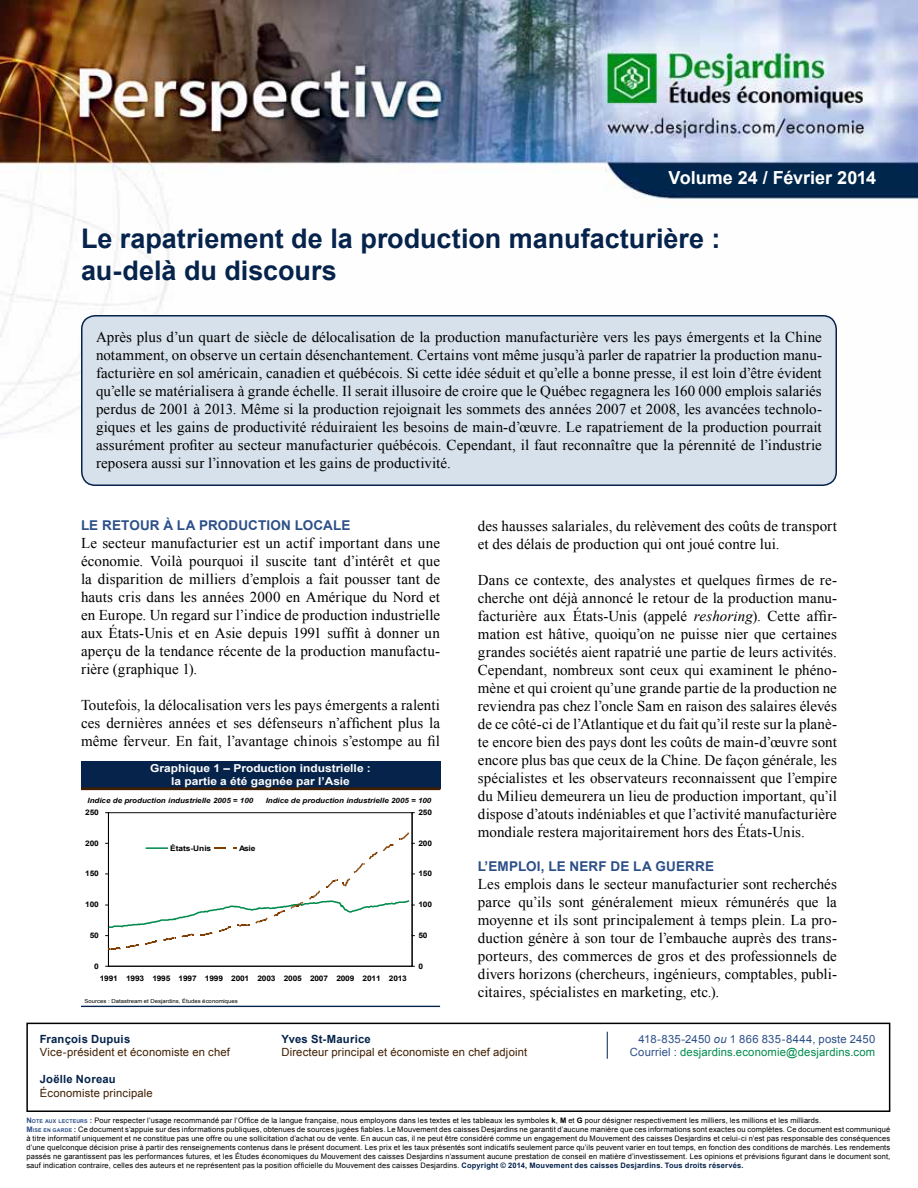
<style>
.page{position:relative;width:918px;height:1188px;background:#fff}
.page>*{position:absolute;margin:0;border:0;box-sizing:border-box;transform-origin:0 0}
.t1{font:700 27px/32.4px "Arial";color:#05234b}
.t2{font:700 18px "Arial";color:#fff}
.t3{font:15px/18px "Times New Roman";letter-spacing:.005em;color:#000;text-align:justify}
.t4{font:700 13.5px "Arial";letter-spacing:.01em;color:#2d5088}
.t5{font:11.25px "Arial";letter-spacing:.015em;color:#401f00}
.t6{font:11.25px "Arial";letter-spacing:.015em;color:#008b4d}
.t7{font:700 11.25px "Arial";letter-spacing:.02em;color:#05234b}
.t8{font:11.25px "Arial";letter-spacing:.025em;color:#2d5088}
.t9{font:700 10.95px/13px "Arial";color:#fff;text-align:center;scale:1.1 1}
.t10{font:700 7.65px "Arial";letter-spacing:-.025em;color:#000;scale:1.1 1}
.t11{font:700 7.65px "Arial";color:#000;scale:1.1 1}
.t12{font:7.5px/9px "Arial";letter-spacing:.02em;color:#000}
.t13{font:italic 700 7.2px "Arial";color:#000;scale:1.1 1}
.t14{font:5.4px "Arial";color:#000;scale:1.1 1}
.s1{font-style:italic}
.s2{color:#2d5088}
.s3{font-weight:700;color:#2d5088}
.s4{font-weight:700;font-size:5.25px;color:#2d5088}
.s5{font-weight:700}
.s6{font-weight:700;color:#05234b}
</style>
<div class="page">
<img style="left:0;top:0;width:918px;height:435px">
<div style="left:26px;top:1023px;width:864px;height:89px;border:2px solid #000"></div>
<svg style="left:607px;top:1032px;width:1px;height:27px"></svg>
<div style="left:82px;top:316px;width:754px;height:169px;background:#d7e1eb;border-radius:14px"></div>
<div style="left:81px;top:315px;width:756px;height:171px;border:2px solid #05234b;border-radius:14px"></div>
<div style="left:81px;top:761px;width:359px;height:27px;background:#05234b"></div>
<hr style="left:81px;top:787px;width:359px;height:3px;background:#401f00">
<hr style="left:81px;top:1006px;width:359px;height:1px;background:#05234b">
<hr style="left:108px;top:812px;width:304px;height:1px;background:#000">
<hr style="left:108px;top:813px;width:1px;height:153px;background:#000">
<hr style="left:108px;top:966px;width:304px;height:1px;background:#000">
<hr style="left:412px;top:813px;width:1px;height:153px;background:#000">
<svg style="left:106px;top:832px;width:308px;height:118px"></svg>
<p class="t2" style="left:669px;top:166px;width:209px">Volume 24 / Février 2014</p>
<h1 class="t1" style="left:81px;top:223px;width:641px">Le rapatriement de la production manufacturière : au-delà du discours</h1>
<p class="t3" style="left:96px;top:328px;width:727px">Après plus d’un quart de siècle de délocalisation de la production manufacturière vers les pays émergents et la Chine notamment, on observe un certain désenchantement. Certains vont même jusqu’à parler de rapatrier la production manu&shy;facturière en sol américain, canadien et québécois. Si cette idée séduit et qu’elle a bonne presse, il est loin d’être évident qu’elle se matérialisera à grande échelle. Il serait illusoire de croire que le Québec regagnera les 160 000 emplois salariés perdus de 2001 à 2013. Même si la production rejoignait les sommets des années 2007 et 2008, les avancées technolo&shy;giques et les gains de productivité réduiraient les besoins de main-d’œuvre. Le rapatriement de la production pourrait assurément profiter au secteur manufacturier québécois. Cependant, il faut reconnaître que la pérennité de l’industrie reposera aussi sur l’innovation et les gains de productivité.</p>
<p class="t4" style="left:81px;top:516px;width:271px">LE RETOUR À LA PRODUCTION LOCALE</p>
<p class="t3" style="left:81px;top:534px;width:361px">Le secteur manufacturier est un actif important dans une économie. Voilà pourquoi il suscite tant d’intérêt et que la disparition de milliers d’emplois a fait pousser tant de hauts cris dans les années 2000 en Amérique du Nord et en Europe. Un regard sur l’indice de production industrielle aux États-Unis et en Asie depuis 1991 suffit à donner un aperçu de la tendance récente de la production manufactu&shy;rière (graphique 1).</p>
<p class="t3" style="left:81px;top:696px;width:361px">Toutefois, la délocalisation vers les pays émergents a ralenti ces dernières années et ses défenseurs n’affichent plus la même ferveur. En fait, l’avantage chinois s’estompe au fil</p>
<p class="t9" style="left:150px;top:762px;width:202px">Graphique 1 – Production industrielle : la partie a été gagnée par l’Asie</p>
<p class="t13" style="left:88px;top:796px;width:152px">Indice de production industrielle 2005 = 100</p>
<p class="t13" style="left:266px;top:796px;width:152px">Indice de production industrielle 2005 = 100</p>
<p class="t10" style="left:85px;top:807px;width:14px">250</p>
<p class="t10" style="left:419px;top:807px;width:14px">250</p>
<p class="t10" style="left:85px;top:838px;width:14px">200</p>
<p class="t11" style="left:170px;top:843px;width:39px">États-Unis</p>
<p class="t10" style="left:239px;top:843px;width:16px">Asie</p>
<p class="t10" style="left:419px;top:838px;width:14px">200</p>
<p class="t10" style="left:85px;top:868px;width:14px">150</p>
<p class="t10" style="left:419px;top:868px;width:14px">150</p>
<p class="t10" style="left:85px;top:900px;width:14px">100</p>
<p class="t10" style="left:419px;top:900px;width:14px">100</p>
<p class="t10" style="left:90px;top:930px;width:10px">50</p>
<p class="t10" style="left:419px;top:930px;width:10px">50</p>
<p class="t10" style="left:94px;top:961px;width:6px">0</p>
<p class="t10" style="left:419px;top:961px;width:6px">0</p>
<p class="t10" style="left:100px;top:973px;width:281px">1991 1993 1995 1997 1999 2001 2003 2005 2007 2009 2011 2013</p>
<p class="t14" style="left:85px;top:997px;width:141px">Sources : Datastream et Desjardins, Études économiques</p>
<p class="t3" style="left:478px;top:516px;width:361px">des hausses salariales, du relèvement des coûts de transport et des délais de production qui ont joué contre lui.</p>
<p class="t3" style="left:478px;top:570px;width:361px">Dans ce contexte, des analystes et quelques firmes de re&shy;cherche ont déjà annoncé le retour de la production manu&shy;facturière aux États-Unis (appelé <span class="s1">reshoring</span>). Cette affir&shy;mation est hâtive, quoiqu’on ne puisse nier que certaines grandes sociétés aient rapatrié une partie de leurs activités.<br>Cependant, nombreux sont ceux qui examinent le phéno&shy;mène et qui croient qu’une grande partie de la production ne reviendra pas chez l’oncle Sam en raison des salaires élevés de ce côté-ci de l’Atlantique et du fait qu’il reste sur la planè&shy;te encore bien des pays dont les coûts de main-d’œuvre sont encore plus bas que ceux de la Chine. De façon générale, les spécialistes et les observateurs reconnaissent que l’empire du Milieu demeurera un lieu de production important, qu’il dispose d’atouts indéniables et que l’activité manufacturière mondiale restera majoritairement hors des États-Unis.</p>
<p class="t4" style="left:478px;top:857px;width:238px">L’EMPLOI, LE NERF DE LA GUERRE</p>
<p class="t3" style="left:478px;top:874px;width:361px">Les emplois dans le secteur manufacturier sont recherchés parce qu’ils sont généralement mieux rémunérés que la moyenne et ils sont principalement à temps plein. La pro&shy;duction génère à son tour de l’embauche auprès des trans&shy;porteurs, des commerces de gros et des professionnels de divers horizons (chercheurs, ingénieurs, comptables, publi&shy;citaires, spécialistes en marketing, etc.).</p>
<p class="t7" style="left:40px;top:1032px;width:92px">François Dupuis</p>
<p class="t7" style="left:281px;top:1032px;width:91px">Yves St-Maurice</p>
<p class="t8" style="left:639px;top:1032px;width:238px">418-835-2450 <span class="s1">ou</span> 1 866 835-8444, poste 2450</p>
<p class="t5" style="left:40px;top:1045px;width:192px">Vice-président et économiste en chef</p>
<p class="t5" style="left:281px;top:1045px;width:247px">Directeur principal et économiste en chef adjoint</p>
<p class="t6" style="left:630px;top:1045px;width:247px"><span class="s2">Courriel :</span> desjardins.economie@desjardins.com</p>
<p class="t7" style="left:40px;top:1072px;width:77px">Joëlle Noreau</p>
<p class="t5" style="left:40px;top:1086px;width:114px">Économiste principale</p>
<p class="t12" style="left:26px;top:1116px;width:865px"><span class="s3">N</span><span class="s4">OTE AUX LECTEURS</span> <span class="s3">:</span> Pour respecter l’usage recommandé par l’Office de la langue française, nous employons dans les textes et les tableaux les symboles <span class="s5">k</span>, <span class="s5">M</span> et <span class="s5">G</span> pour désigner respectivement les milliers, les millions et les milliards.<br><span class="s3">M</span><span class="s4">ISE EN GARDE</span> <span class="s3">:</span> Ce document s’appuie sur des informations publiques, obtenues de sources jugées fiables. Le Mouvement des caisses Desjardins ne garantit d’aucune manière que ces informations sont exactes ou complètes. Ce document est communiqué à titre informatif uniquement et ne constitue pas une offre ou une sollicitation d’achat ou de vente. En aucun cas, il ne peut être considéré comme un engagement du Mouvement des caisses Desjardins et celui-ci n’est pas responsable des conséquences d’une quelconque décision prise à partir des renseignements contenus dans le présent document. Les prix et les taux présentés sont indicatifs seulement parce qu’ils peuvent varier en tout temps, en fonction des conditions de marchés. Les rendements passés ne garantissent pas les performances futures, et les Études économiques du Mouvement des caisses Desjardins n’assument aucune prestation de conseil en matière d’investissement. Les opinions et prévisions figurant dans le document sont, sauf indication contraire, celles des auteurs et ne représentent pas la position officielle du Mouvement des caisses Desjardins. <span class="s6">Copyright © 2014, Mouvement des caisses Desjardins. Tous droits réservés.</span></p>
</div>
